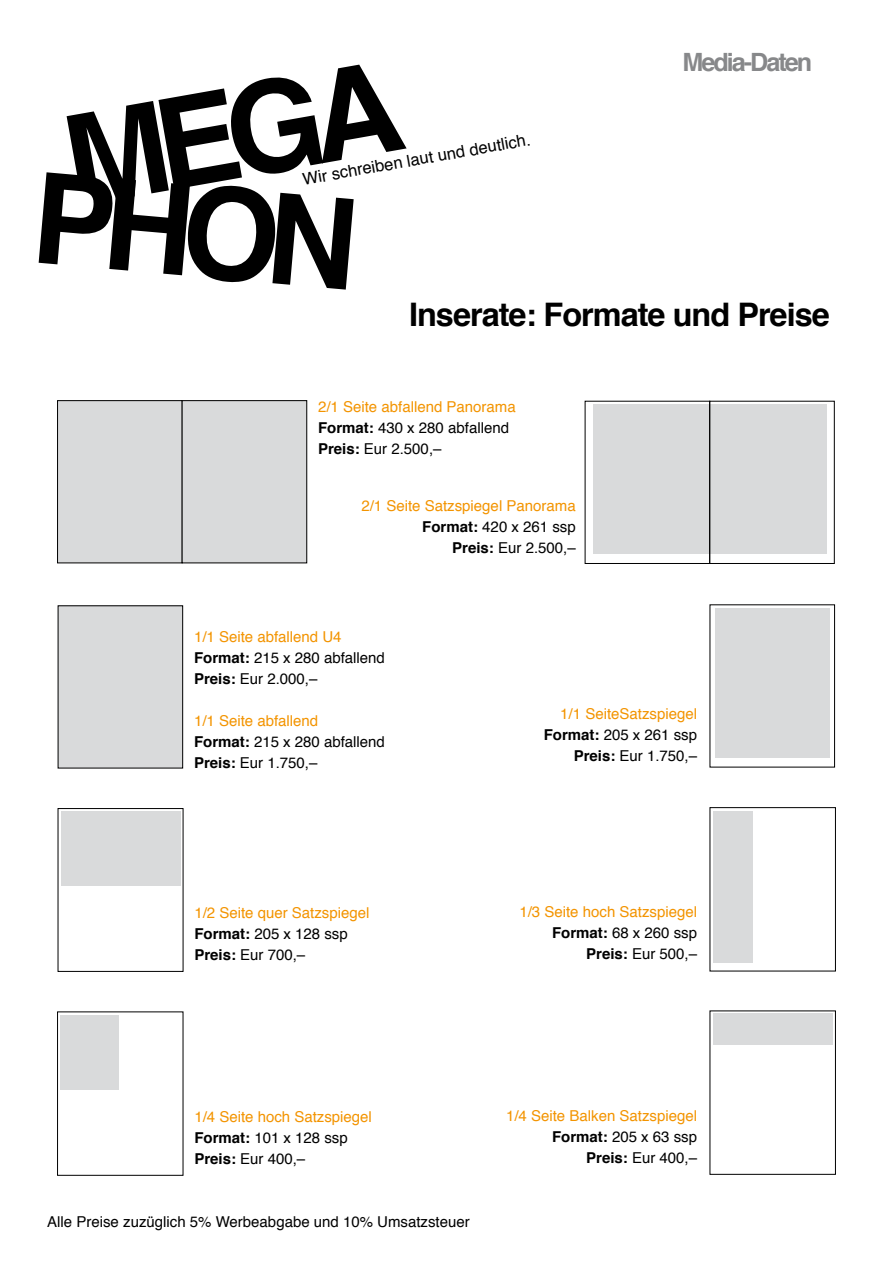
<style>
.page{position:relative;width:893px;height:1263px;background:#fff}
.page>*{position:absolute;margin:0;border:0;box-sizing:border-box;transform-origin:0 0}
.t1{font:700 32.4px "Helvetica";letter-spacing:-.03em;color:#000}
.t2{font:700 25.2px "Helvetica";letter-spacing:-.08em;color:#87888a}
.t3{font:16.5px "Helvetica";color:#000}
.t4{font:15px/21px "Helvetica";color:#000}
.t5{font:15px/21px "Helvetica";color:#f39400;text-align:right}
.s1{color:#f39400}
.s2{font-weight:700}
.s3{font-weight:700;color:#000}
.s4{color:#000}
</style>
<div class="page">
<div style="left:60px;top:1015px;width:59px;height:75px;background:#d9dadb"></div>
<svg style="left:67px;top:65px;width:340px;height:107px"></svg>
<svg style="left:39px;top:172px;width:315px;height:118px"></svg>
<div style="left:58px;top:401px;width:124px;height:162px;background:#d9dadb"></div>
<div style="left:57px;top:400px;width:125px;height:163px;border:1px solid #000"></div>
<div style="left:182px;top:401px;width:125px;height:162px;background:#d9dadb"></div>
<div style="left:182px;top:400px;width:125px;height:163px;border:1px solid #000"></div>
<div style="left:58px;top:606px;width:125px;height:162px;background:#d9dadb"></div>
<div style="left:61px;top:811px;width:119px;height:74px;background:#d9dadb"></div>
<div style="left:710px;top:807px;width:126px;height:164px;border:1px solid #000"></div>
<div style="left:713px;top:811px;width:40px;height:152px;background:#d9dadb"></div>
<div style="left:713px;top:1013px;width:119px;height:32px;background:#d9dadb"></div>
<div style="left:715px;top:608px;width:115px;height:149px;background:#d9dadb"></div>
<div style="left:585px;top:401px;width:125px;height:163px;border:1px solid #000"></div>
<div style="left:710px;top:401px;width:124px;height:163px;border:1px solid #000"></div>
<div style="left:593px;top:404px;width:234px;height:150px;background:#d9dadb"></div>
<p class="t3" style="left:301px;top:167px;width:232px;rotate:-10deg">Wir schreiben laut und deutlich.</p>
<h2 class="t2" style="left:683px;top:42px;width:131px">Media-Daten</h2>
<h1 class="t1" style="left:409px;top:289px;width:422px">Inserate: Formate und Preise</h1>
<p class="t4" style="left:318px;top:396px;width:199px"><span class="s1">2/1 Seite abfallend Panorama<br></span><span class="s2">Format:</span> 430 x 280 abfallend<br><span class="s2">Preis:</span> Eur 2.500,–</p>
<p class="t5" style="left:361px;top:496px;width:216px">2/1 Seite Satzspiegel Panorama<br><span class="s3">Format:</span> <span class="s4">420 x 261 ssp<br></span><span class="s3">Preis:</span> <span class="s4">Eur 2.500,–</span></p>
<p class="t4" style="left:194px;top:627px;width:192px"><span class="s1">1/1 Seite abfallend U4<br></span><span class="s2">Format:</span> 215 x 280 abfallend<br><span class="s2">Preis:</span> Eur 2.000,–</p>
<p class="t4" style="left:194px;top:711px;width:192px"><span class="s1">1/1 Seite abfallend<br></span><span class="s2">Format:</span> 215 x 280 abfallend<br><span class="s2">Preis:</span> Eur 1.750,–</p>
<p class="t4" style="left:544px;top:703px;width:155px;text-align:right"><span class="s1">1/1 SeiteSatzspiegel<br></span><span class="s2">Format:</span> 205 x 261 ssp<br><span class="s2">Preis:</span> Eur 1.750,–</p>
<p class="t5" style="left:194px;top:902px;width:177px;text-align:left">1/2 Seite quer Satzspiegel<br><span class="s3">Format:</span> <span class="s4">205 x 128 ssp<br></span><span class="s3">Preis:</span> <span class="s4">Eur 700,–</span></p>
<p class="t5" style="left:519px;top:902px;width:179px">1/3 Seite hoch Satzspiegel<br><span class="s3">Format:</span> <span class="s4">68 x 260 ssp<br></span><span class="s3">Preis:</span> <span class="s4">Eur 500,–</span></p>
<p class="t5" style="left:194px;top:1106px;width:179px;text-align:left">1/4 Seite hoch Satzspiegel<br><span class="s3">Format:</span> <span class="s4">101 x 128 ssp<br></span><span class="s3">Preis:</span> <span class="s4">Eur 400,–</span></p>
<p class="t4" style="left:47px;top:1211px;width:424px">Alle Preise zuzüglich 5% Werbeabgabe und 10% Umsatzsteuer</p>
<p class="t5" style="left:506px;top:1106px;width:192px">1/4 Seite Balken Satzspiegel<br><span class="s3">Format:</span> <span class="s4">205 x 63 ssp<br></span><span class="s3">Preis:</span> <span class="s4">Eur 400,–</span></p>
</div>
